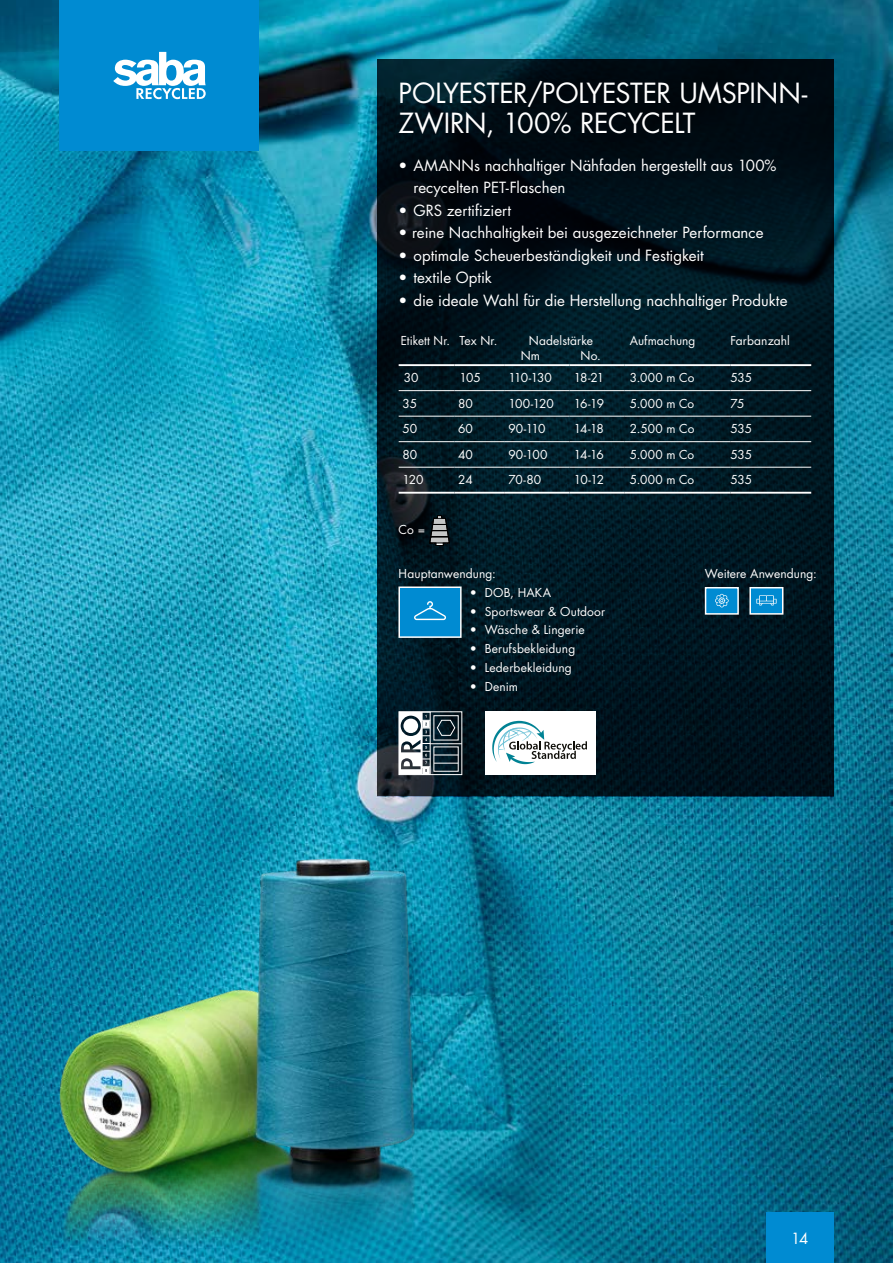
<style>
.page{position:relative;width:893px;height:1263px;background:#fff}
.page>*{position:absolute;margin:0;border:0;box-sizing:border-box;transform-origin:0 0}
.t1{font:27px/30px "Futura Std";letter-spacing:-.015em;color:#fff}
.t2{font:15px/22.5px "Futura Std";color:#fff}
.t3{font:12px "Futura Std";letter-spacing:.005em;color:#fff}
.t4{font:12px "Futura Std";letter-spacing:.005em;color:#fff;scale:.96 1}
</style>
<div class="page">
<img style="left:0;top:0;width:893px;height:1263px">
<div style="left:60px;top:0;width:199px;height:151px;background:#008bd2"></div>
<svg style="left:113px;top:52px;width:93px;height:47px"></svg>
<svg style="left:377px;top:60px;width:456px;height:736px;background:#01151f"></svg>
<svg style="left:430px;top:515px;width:20px;height:31px"></svg>
<hr style="left:430px;top:743px;width:32px;height:1px;background:#fff">
<svg style="left:399px;top:712px;width:60px;height:63px"></svg>
<img style="left:60px;top:859px;width:358px;height:404px">
<div style="left:749px;top:587px;width:34px;height:28px;background:#008bd2;border:2px solid #fff"></div>
<svg style="left:756px;top:595px;width:21px;height:10px"></svg>
<div style="left:705px;top:587px;width:34px;height:28px;background:#008bd2;border:2px solid #fff"></div>
<svg style="left:715px;top:594px;width:14px;height:13px"></svg>
<div style="left:398px;top:586px;width:64px;height:52px;background:#008bd2;border:2px solid #fff"></div>
<svg style="left:414px;top:601px;width:32px;height:19px"></svg>
<hr style="left:399px;top:467px;width:55px;height:1px;background:#fff">
<hr style="left:454px;top:467px;width:50px;height:1px;background:#fff">
<hr style="left:504px;top:467px;width:65px;height:1px;background:#fff">
<hr style="left:569px;top:467px;width:56px;height:1px;background:#fff">
<hr style="left:399px;top:364px;width:55px;height:2px;background:#fff">
<hr style="left:454px;top:364px;width:50px;height:2px;background:#fff">
<hr style="left:504px;top:364px;width:65px;height:2px;background:#fff">
<hr style="left:569px;top:364px;width:56px;height:2px;background:#fff">
<hr style="left:399px;top:390px;width:55px;height:1px;background:#fff">
<hr style="left:454px;top:390px;width:50px;height:1px;background:#fff">
<hr style="left:504px;top:390px;width:65px;height:1px;background:#fff">
<hr style="left:569px;top:390px;width:56px;height:1px;background:#fff">
<hr style="left:625px;top:390px;width:105px;height:1px;background:#fff">
<hr style="left:730px;top:390px;width:81px;height:1px;background:#fff">
<hr style="left:399px;top:416px;width:55px;height:1px;background:#fff">
<hr style="left:454px;top:416px;width:50px;height:1px;background:#fff">
<hr style="left:504px;top:416px;width:65px;height:1px;background:#fff">
<hr style="left:569px;top:416px;width:56px;height:1px;background:#fff">
<hr style="left:625px;top:416px;width:105px;height:1px;background:#fff">
<hr style="left:730px;top:416px;width:81px;height:1px;background:#fff">
<hr style="left:730px;top:441px;width:81px;height:1px;background:#fff">
<hr style="left:730px;top:467px;width:81px;height:1px;background:#fff">
<hr style="left:399px;top:441px;width:55px;height:1px;background:#fff">
<hr style="left:454px;top:441px;width:50px;height:1px;background:#fff">
<hr style="left:504px;top:441px;width:65px;height:1px;background:#fff">
<hr style="left:569px;top:441px;width:56px;height:1px;background:#fff">
<hr style="left:625px;top:441px;width:105px;height:1px;background:#fff">
<hr style="left:625px;top:467px;width:105px;height:1px;background:#fff">
<hr style="left:625px;top:364px;width:105px;height:2px;background:#fff">
<hr style="left:730px;top:364px;width:81px;height:2px;background:#fff">
<hr style="left:399px;top:492px;width:55px;height:2px;background:#fff">
<hr style="left:454px;top:492px;width:50px;height:2px;background:#fff">
<hr style="left:504px;top:492px;width:65px;height:2px;background:#fff">
<hr style="left:569px;top:492px;width:56px;height:2px;background:#fff">
<hr style="left:625px;top:492px;width:105px;height:2px;background:#fff">
<hr style="left:730px;top:492px;width:81px;height:2px;background:#fff">
<div style="left:485px;top:711px;width:110px;height:64px;background:#fff"></div>
<svg style="left:492px;top:721px;width:95px;height:43px"></svg>
<div style="left:766px;top:1212px;width:67px;height:51px;background:#008bd2"></div>
<h1 class="t1" style="left:399px;top:78px;width:410px">POLYESTER/POLYESTER UMSPINN-<br>ZWIRN, 100% RECYCELT</h1>
<p class="t2" style="left:414px;top:154px;width:365px;text-indent:-15px">• AMANNs nachhaltiger Nähfaden hergestellt aus 100% recycelten PET-Flaschen</p>
<p class="t2" style="left:399px;top:199px;width:114px">• GRS zertifiziert</p>
<p class="t2" style="left:399px;top:221px;width:366px">• reine Nachhaltigkeit bei ausgezeichneter Performance</p>
<p class="t2" style="left:399px;top:244px;width:307px">• optimale Scheuerbeständigkeit und Festigkeit</p>
<p class="t2" style="left:399px;top:266px;width:95px">• textile Optik</p>
<p class="t2" style="left:399px;top:289px;width:390px">• die ideale Wahl für die Herstellung nachhaltiger Produkte</p>
<p class="t4" style="left:401px;top:333px;width:102px">Etikett Nr. Tex Nr.</p>
<p class="t3" style="left:529px;top:333px;width:66px">Nadelstärke</p>
<p class="t3" style="left:630px;top:333px;width:67px">Aufmachung</p>
<p class="t3" style="left:730px;top:333px;width:61px">Farbanzahl</p>
<p class="t3" style="left:521px;top:348px;width:21px">Nm</p>
<p class="t3" style="left:581px;top:348px;width:22px">No.</p>
<p class="t3" style="left:404px;top:370px;width:16px">30</p>
<p class="t3" style="left:459px;top:370px;width:23px">105</p>
<p class="t3" style="left:508px;top:370px;width:45px">110-130</p>
<p class="t3" style="left:574px;top:370px;width:32px">18-21</p>
<p class="t3" style="left:630px;top:370px;width:66px">3.000 m Co</p>
<p class="t3" style="left:730px;top:370px;width:23px">535</p>
<p class="t3" style="left:402px;top:396px;width:16px">35</p>
<p class="t3" style="left:458px;top:396px;width:16px">80</p>
<p class="t3" style="left:508px;top:396px;width:47px">100-120</p>
<p class="t3" style="left:574px;top:396px;width:32px">16-19</p>
<p class="t3" style="left:630px;top:396px;width:66px">5.000 m Co</p>
<p class="t3" style="left:730px;top:396px;width:16px">75</p>
<p class="t3" style="left:402px;top:421px;width:16px">50</p>
<p class="t3" style="left:458px;top:421px;width:16px">60</p>
<p class="t3" style="left:508px;top:421px;width:39px">90-110</p>
<p class="t3" style="left:574px;top:421px;width:32px">14-18</p>
<p class="t3" style="left:630px;top:421px;width:66px">2.500 m Co</p>
<p class="t3" style="left:730px;top:421px;width:23px">535</p>
<p class="t3" style="left:402px;top:447px;width:16px">80</p>
<p class="t3" style="left:458px;top:447px;width:16px">40</p>
<p class="t3" style="left:508px;top:447px;width:41px">90-100</p>
<p class="t3" style="left:574px;top:447px;width:32px">14-16</p>
<p class="t3" style="left:630px;top:447px;width:66px">5.000 m Co</p>
<p class="t3" style="left:730px;top:447px;width:23px">535</p>
<p class="t3" style="left:402px;top:472px;width:23px">120</p>
<p class="t3" style="left:458px;top:472px;width:16px">24</p>
<p class="t3" style="left:508px;top:472px;width:34px">70-80</p>
<p class="t3" style="left:574px;top:472px;width:32px">10-12</p>
<p class="t3" style="left:630px;top:472px;width:66px">5.000 m Co</p>
<p class="t3" style="left:730px;top:472px;width:23px">535</p>
<p class="t3" style="left:399px;top:522px;width:28px">Co =</p>
<p class="t3" style="left:399px;top:566px;width:99px">Hauptanwendung:</p>
<p class="t3" style="left:705px;top:566px;width:114px">Weitere Anwendung:</p>
<p class="t3" style="left:470px;top:585px;width:83px">• DOB, HAKA</p>
<p class="t3" style="left:470px;top:603px;width:137px">• Sportswear &amp; Outdoor</p>
<p class="t3" style="left:470px;top:622px;width:116px">• Wäsche &amp; Lingerie</p>
<p class="t3" style="left:470px;top:641px;width:107px">• Berufsbekleidung</p>
<p class="t3" style="left:470px;top:660px;width:103px">• Lederbekleidung</p>
<p class="t3" style="left:470px;top:678px;width:50px">• Denim</p>
<p class="t2" style="left:791px;top:1227px;width:19px">14</p>
</div>
